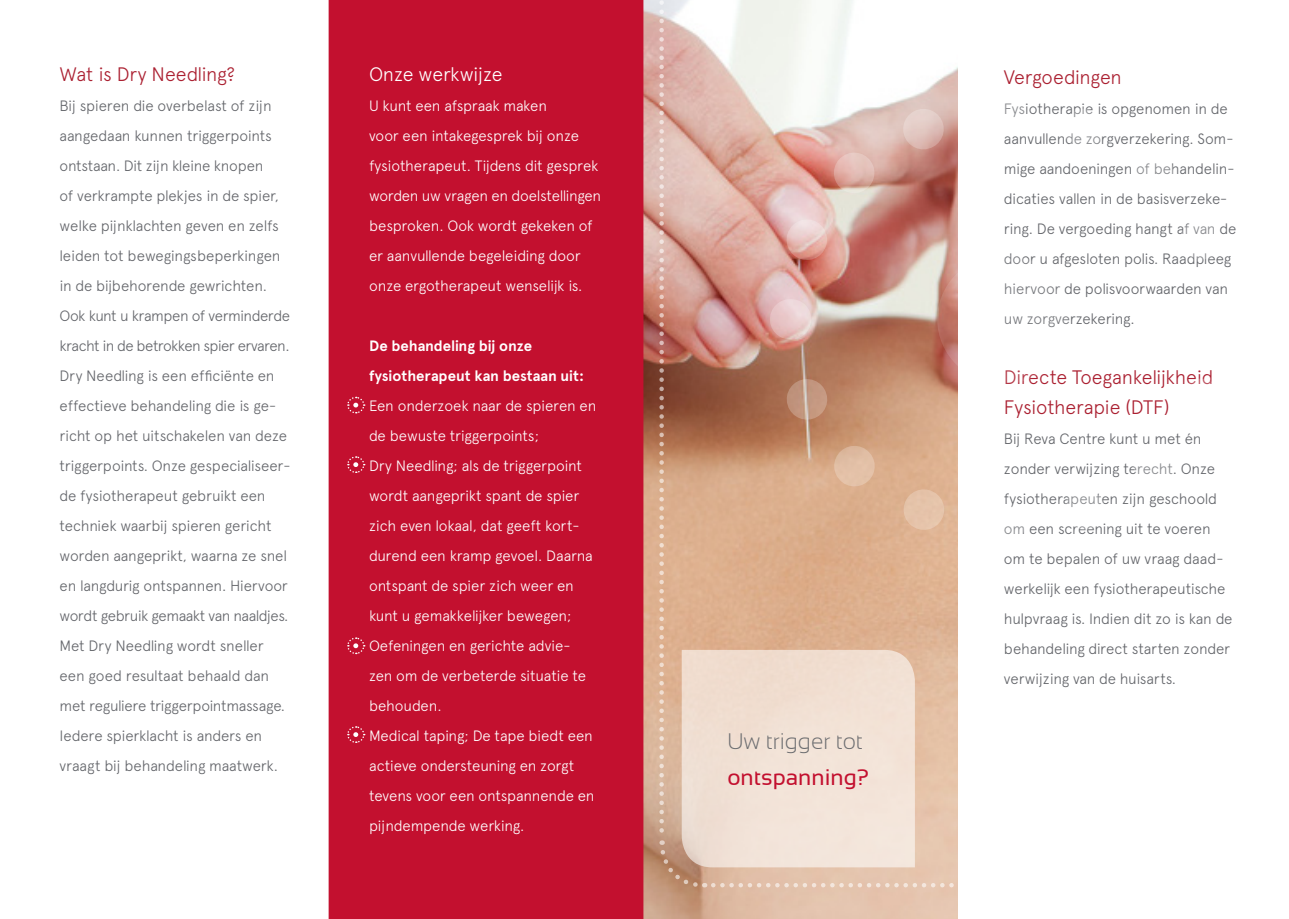
<style>
.page{position:relative;width:1289px;height:919px;background:#fff}
.page>*{position:absolute;margin:0;border:0;box-sizing:border-box;transform-origin:0 0}
.t1{font:300 22.5px "Sansation";color:#6c6d70}
.t2{font:22.5px "Sansation";color:#c3102f}
.t3{font:300 19.5px/30px "Apercu";letter-spacing:-.015em;color:#ab2031}
.t4{font:300 19.5px "Apercu";letter-spacing:-.01em;color:#fff}
.t5{font:300 15px/30px "Apercu";letter-spacing:-.015em;color:#63656a}
.t6{font:300 15px/30px "Apercu";letter-spacing:-.015em;color:#fff}
.t7{font:700 15px "Apercu";color:#fff}
</style>
<div class="page">
<img style="left:643px;top:0;width:314px;height:918px">
<div style="left:328px;top:0;width:315px;height:918px;background:#c3102f"></div>
<div style="left:705px;top:649px;width:209px;height:218px;background:#f2e2d6"></div>
<svg style="left:346px;top:396px;width:19px;height:18px"></svg>
<svg style="left:346px;top:636px;width:19px;height:19px"></svg>
<svg style="left:346px;top:725px;width:19px;height:18px"></svg>
<svg style="left:346px;top:455px;width:19px;height:19px"></svg>
<svg style="left:768px;top:92px;width:190px;height:234px;background:#d5aaa2"></svg>
<svg style="left:768px;top:346px;width:190px;height:200px;background:#cd9d7d"></svg>
<hr style="left:790px;top:299px;width:1px;height:40px;background:#fff">
<div style="left:937px;top:255px;width:133px;height:129px;background:#fff;border-radius:50%"></div>
<svg style="left:713px;top:882px;width:245px;height:5px"></svg>
<svg style="left:657px;top:0;width:48px;height:888px;background:#d2a996"></svg>
<p class="t3" style="left:60px;top:59px;width:177px">Wat is Dry Needling?</p>
<p class="t5" style="left:60px;top:90px;width:214px;text-align:justify">Bij spieren die overbelast of zijn aangedaan kunnen triggerpoints ontstaan. Dit zijn kleine knopen</p>
<p class="t5" style="left:60px;top:180px;width:221px">of verkrampte plekjes in de spier,</p>
<p class="t5" style="left:60px;top:210px;width:221px">welke pijnklachten geven en zelfs</p>
<p class="t5" style="left:60px;top:240px;width:232px">leiden tot bewegingsbeperkingen in de bijbehorende gewrichten.<br>Ook kunt u krampen of verminderde kracht in de betrokken spier ervaren.<br>Dry Needling is een efficiënte en effectieve behandeling die is ge&shy;richt op het uitschakelen van deze triggerpoints. Onze gespecialiseer&shy;de fysiotherapeut gebruikt een techniek waarbij spieren gericht worden aangeprikt, waarna ze snel en langdurig ontspannen. Hiervoor wordt gebruik gemaakt van naaldjes.<br>Met Dry Needling wordt sneller een goed resultaat behaald dan met reguliere triggerpointmassage.<br>Iedere spierklacht is anders en vraagt bij behandeling maatwerk.</p>
<p class="t4" style="left:369px;top:62px;width:135px">Onze werkwijze</p>
<p class="t6" style="left:369px;top:90px;width:179px">U kunt een afspraak maken</p>
<p class="t6" style="left:369px;top:120px;width:234px">voor een intakegesprek bij onze fysiotherapeut. Tijdens dit gesprek worden uw vragen en doelstellingen</p>
<p class="t6" style="left:369px;top:210px;width:225px">besproken. Ook wordt gekeken of er aanvullende begeleiding door onze ergotherapeut wenselijk is.</p>
<p class="t7" style="left:369px;top:336px;width:164px">De behandeling bij onze</p>
<p class="t7" style="left:369px;top:366px;width:217px">fysiotherapeut kan bestaan uit:</p>
<p class="t6" style="left:369px;top:390px;width:229px">Een onderzoek naar de spieren en de bewuste triggerpoints;</p>
<p class="t6" style="left:369px;top:450px;width:225px">Dry Needling; als de triggerpoint wordt aangeprikt spant de spier zich even lokaal, dat geeft kort&shy;durend een kramp gevoel. Daarna ontspant de spier zich weer en kunt u gemakkelijker bewegen;</p>
<p class="t6" style="left:369px;top:630px;width:218px">Oefeningen en gerichte advie&shy;zen om de verbeterde situatie te behouden.</p>
<p class="t6" style="left:369px;top:720px;width:227px">Medical taping; De tape biedt een actieve ondersteuning en zorgt tevens voor een ontspannende en pijndempende werking.</p>
<p class="t1" style="left:727px;top:728px;width:137px">Uw trigger tot</p>
<p class="t2" style="left:727px;top:764px;width:143px">ontspanning?</p>
<p class="t3" style="left:1003px;top:62px;width:119px">Vergoedingen</p>
<p class="t5" style="left:1003px;top:94px;width:234px">Fysiotherapie is opgenomen in de aanvullende zorgverzekering. Som&shy;mige aandoeningen of behandelin&shy;dicaties vallen in de basisverzeke&shy;ring. De vergoeding hangt af van de door u afgesloten polis. Raadpleeg hiervoor de polisvoorwaarden van uw zorgverzekering.</p>
<p class="t3" style="left:1003px;top:362px;width:211px">Directe Toegankelijkheid<br>Fysiotherapie (DTF)</p>
<p class="t5" style="left:1003px;top:424px;width:230px">Bij Reva Centre kunt u met én zonder verwijzing terecht. Onze fysiotherapeuten zijn geschoold om een screening uit te voeren om te bepalen of uw vraag daad&shy;werkelijk een fysiotherapeutische hulpvraag is. Indien dit zo is kan de behandeling direct starten zonder verwijzing van de huisarts.</p>
</div>
